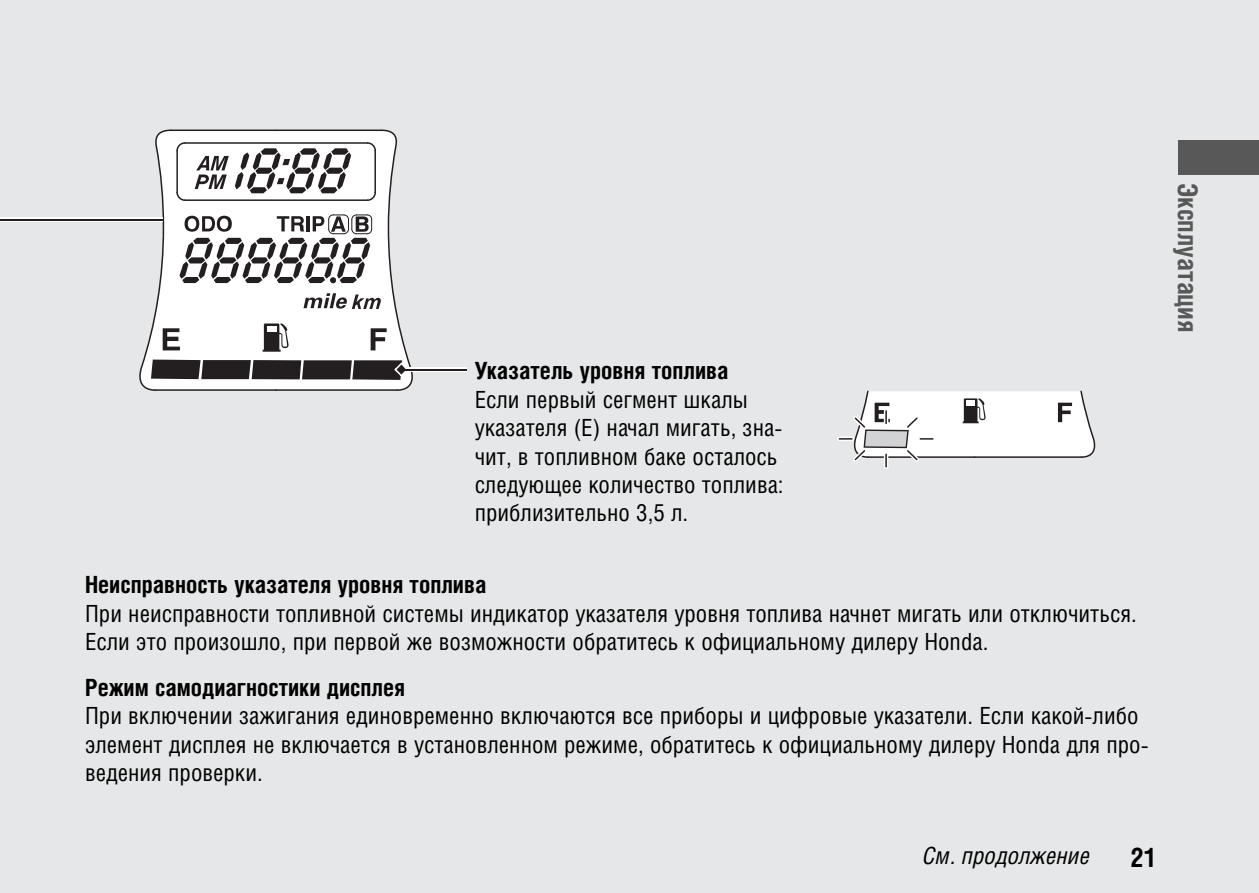
<style>
.page{position:relative;width:1259px;height:893px;background:#e6e7e8}
.page>*{position:absolute;margin:0;border:0;box-sizing:border-box;transform-origin:0 0}
.t1{font:700 27px "Helios Cond";color:#585858}
.t2{font:700 27px "Helios Cond";color:#000}
.t3{font:23.7px/28.5px "Helios Cond";color:#000}
.t4{font:700 23.7px "Helios Cond";color:#000}
.t5{font:italic 23.7px "Helios Cond";color:#000}
</style>
<div class="page">
<svg style="left:839px;top:390px;width:257px;height:77px"></svg>
<svg style="left:415px;top:367px;width:51px;height:5px"></svg>
<svg style="left:137px;top:129px;width:278px;height:262px"></svg>
<hr style="left:403px;top:369px;width:63px;height:1px;background:#231f20">
<hr style="left:0;top:218px;width:162px;height:4px;background:#fff">
<hr style="left:0;top:219px;width:162px;height:2px;background:#231f20">
<div style="left:1178px;top:140px;width:81px;height:34px;background:#585858"></div>
<p class="t4" style="left:475px;top:361px;width:255px">Указатель уровня топлива</p>
<p class="t3" style="left:475px;top:387px;width:310px">Если первый сегмент шкалы указателя (Е) начал мигать, зна&shy;чит, в топливном баке осталось следующее количество топлива: приблизительно 3,5 л.</p>
<p class="t4" style="left:85px;top:576px;width:403px">Неисправность указателя уровня топлива</p>
<p class="t3" style="left:85px;top:601px;width:1053px">При неисправности топливной системы индикатор указателя уровня топлива начнет мигать или отключиться.<br>Если это произошло, при первой же возможности обратитесь к официальному дилеру Honda.</p>
<p class="t4" style="left:85px;top:678px;width:322px">Режим самодиагностики дисплея</p>
<p class="t3" style="left:85px;top:704px;width:1065px">При включении зажигания единовременно включаются все приборы и цифровые указатели. Если какой-либо элемент дисплея не включается в установленном режиме, обратитесь к официальному дилеру Honda для про&shy;ведения проверки.</p>
<p class="t1" style="left:1198px;top:183px;width:151px;rotate:90deg">Эксплуатация</p>
<p class="t5" style="left:922px;top:846px;width:169px">См. продолжение</p>
<p class="t2" style="left:1130px;top:847px;width:28px">21</p>
</div>
